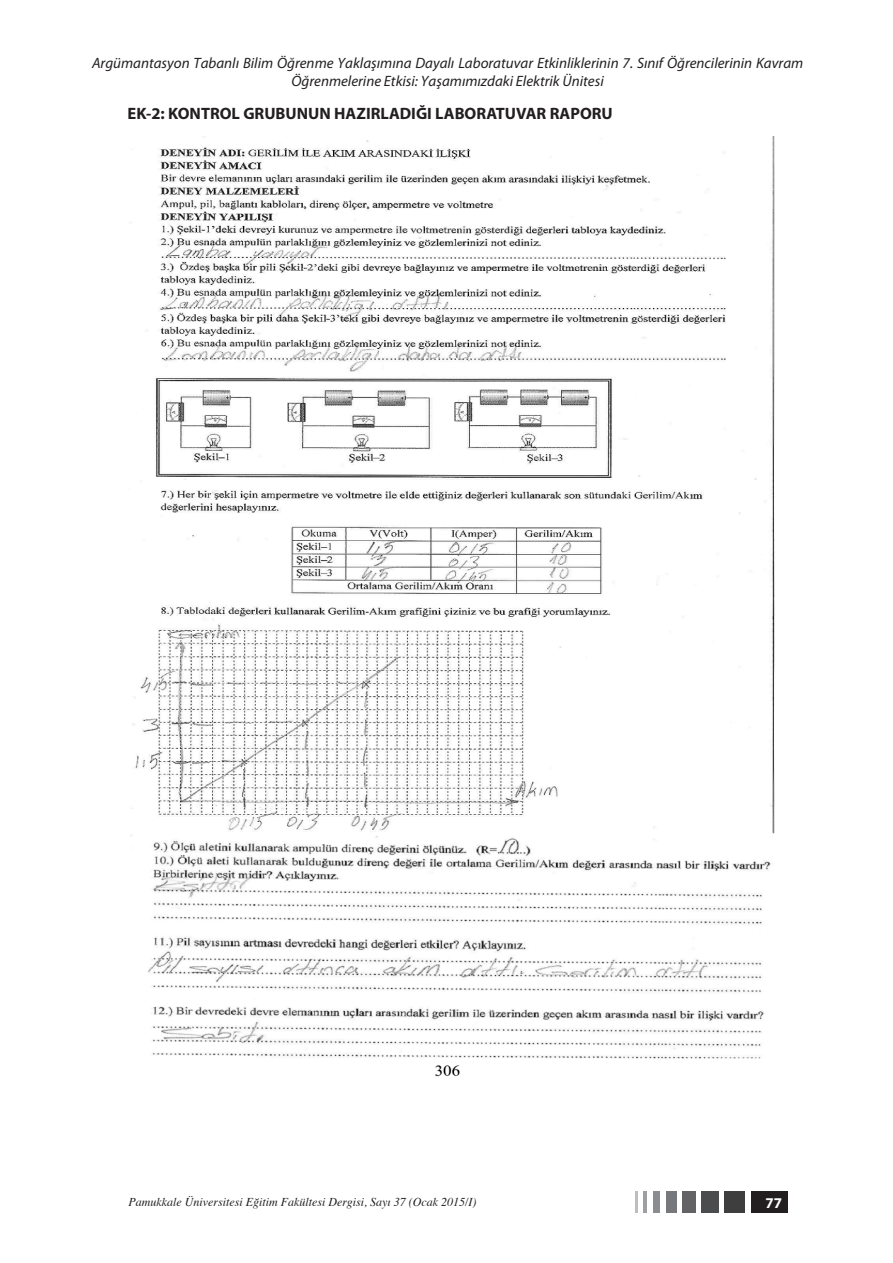
<style>
.page{position:relative;width:893px;height:1263px;background:#fff}
.page>*{position:absolute;margin:0;border:0;box-sizing:border-box;transform-origin:0 0}
.t1{font:700 16.5px "Myriad Pro";color:#231f20}
.t2{font:italic 15px/18px "Myriad Pro";color:#231f20;text-align:center}
.t3{font:700 15px "Myriad Pro";color:#fff}
.t4{font:italic 12px "Times";color:#231f20}
</style>
<div class="page">
<div style="left:751px;top:1192px;width:37px;height:21px;background:#231f20"></div>
<div style="left:725px;top:1192px;width:20px;height:21px;background:#3e3e3f"></div>
<div style="left:702px;top:1192px;width:17px;height:21px;background:#4b4c4d"></div>
<div style="left:682px;top:1192px;width:13px;height:21px;background:#636366"></div>
<div style="left:666px;top:1192px;width:10px;height:21px;background:#76787b"></div>
<div style="left:653px;top:1192px;width:7px;height:21px;background:#8a8c8f"></div>
<hr style="left:643px;top:1192px;width:4px;height:21px;background:#9d9fa2">
<hr style="left:635px;top:1192px;width:2px;height:21px;background:#bcbdc0">
<img style="left:129px;top:136px;width:646px;height:941px">
<p class="t2" style="left:92px;top:54px;width:713px">Argümantasyon Tabanlı Bilim Öğrenme Yaklaşımına Dayalı Laboratuvar Etkinliklerinin 7. Sınıf Öğrencilerinin Kavram<br>Öğrenmelerine Etkisi: Yaşamımızdaki Elektrik Ünitesi</p>
<p class="t1" style="left:128px;top:104px;width:487px">EK-2: KONTROL GRUBUNUN HAZIRLADIĞI LABORATUVAR RAPORU</p>
<p class="t4" style="left:129px;top:1191px;width:349px">Pamukkale Üniversitesi Eğitim Fakültesi Dergisi, Sayı 37 (Ocak 2015/I)</p>
<p class="t3" style="left:765px;top:1194px;width:18px">77</p>
</div>
